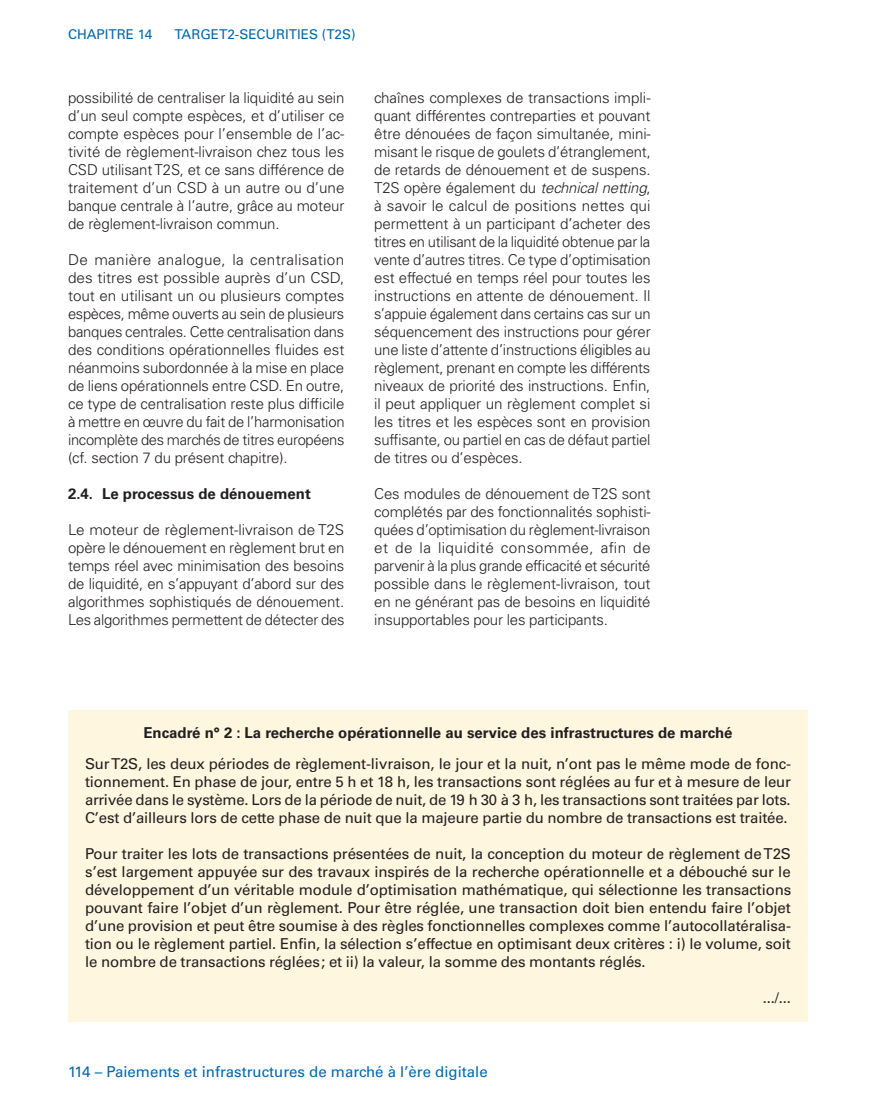
<style>
.page{position:relative;width:876px;height:1106px;background:#fff}
.page>*{position:absolute;margin:0;border:0;box-sizing:border-box;transform-origin:0 0}
.t1{font:300 15px/18px "Univers LT Std";letter-spacing:-.01em;color:#231f20;text-align:justify}
.t2{font:15px/18px "Univers LT Std";letter-spacing:-.01em;color:#231f20;text-align:justify}
.t3{font:700 15px "Univers LT Std";color:#231f20}
.t4{font:15px "Univers LT Std";color:#0067aa}
.t5{font:13.5px "Univers LT Std";color:#0067aa}
.s1{font-style:italic}
</style>
<div class="page">
<div style="left:68px;top:710px;width:740px;height:311px;background:#fef6df"></div>
<p class="t5" style="left:68px;top:26px;width:98px">Chapitre 14 TAR</p>
<p class="t5" style="left:200px;top:26px;width:157px">GET2-Securities (T2S)</p>
<p class="t1" style="left:68px;top:89px;width:278px">possibilité de centraliser la liquidité au sein d’un seul compte espèces, et d’utiliser ce compte espèces pour l’ensemble de l’ac&shy;tivité de règlement-livraison chez tous les CSD utilisant T2S, et ce sans différence de traitement d’un CSD à un autre ou d’une banque centrale à l’autre, grâce au moteur de règlement-livraison commun.</p>
<p class="t1" style="left:68px;top:251px;width:278px">De manière analogue, la centralisation des titres est possible auprès d’un CSD, tout en utilisant un ou plusieurs comptes espèces, même ouverts au sein de plusieurs banques centrales. Cette centralisation dans des conditions opérationnelles fluides est néanmoins subordonnée à la mise en place de liens opérationnels entre CSD. En outre, ce type de centralisation reste plus difficile à mettre en œuvre du fait de l’harmonisation incomplète des marchés de titres européens (cf. section 7 du présent chapitre).</p>
<p class="t3" style="left:68px;top:485px;width:244px">2.4. Le processus de dénouement</p>
<p class="t1" style="left:68px;top:521px;width:278px">Le moteur de règlement-livraison de T2S opère le dénouement en règlement brut en temps réel avec minimisation des besoins de liquidité, en s’appuyant d’abord sur des algorithmes sophistiqués de dénouement.<br>Les algorithmes permettent de détecter des</p>
<p class="t1" style="left:374px;top:89px;width:278px">chaînes complexes de transactions impli&shy;quant différentes contreparties et pouvant être dénouées de façon simultanée, mini&shy;misant le risque de goulets d’étranglement, de retards de dénouement et de suspens.<br>T2S opère également du <span class="s1">technical netting</span>, à savoir le calcul de positions nettes qui permettent à un participant d’acheter des titres en utilisant de la liquidité obtenue par la vente d’autres titres. Ce type d’optimisation est effectué en temps réel pour toutes les instructions en attente de dénouement. Il s’appuie également dans certains cas sur un séquencement des instructions pour gérer une liste d’attente d’instructions éligibles au règlement, prenant en compte les différents niveaux de priorité des instructions. Enfin, il peut appliquer un règlement complet si les titres et les espèces sont en provision suffisante, ou partiel en cas de défaut partiel de titres ou d’espèces.</p>
<p class="t1" style="left:374px;top:485px;width:278px">Ces modules de dénouement de T2S sont complétés par des fonctionnalités sophisti&shy;quées d’optimisation du règlement-livraison et de la liquidité consommée, afin de parvenir à la plus grande efficacité et sécurité possible dans le règlement-livraison, tout en ne générant pas de besoins en liquidité insupportables pour les participants.</p>
<p class="t3" style="left:143px;top:724px;width:591px">Encadré n° 2 : La recherche opérationnelle au service des infrastructures de marché</p>
<p class="t2" style="left:85px;top:755px;width:707px">Sur T2S, les deux périodes de règlement-livraison, le jour et la nuit, n’ont pas le même mode de fonc&shy;tionnement. En phase de jour, entre 5 h et 18 h, les transactions sont réglées au fur et à mesure de leur arrivée dans le système. Lors de la période de nuit, de 19 h 30 à 3 h, les transactions sont traitées par lots.<br>C’est d’ailleurs lors de cette phase de nuit que la majeure partie du nombre de transactions est traitée.</p>
<p class="t2" style="left:85px;top:845px;width:708px">Pour traiter les lots de transactions présentées de nuit, la conception du moteur de règlement de T2S s’est largement appuyée sur des travaux inspirés de la recherche opérationnelle et a débouché sur le développement d’un véritable module d’optimisation mathématique, qui sélectionne les transactions pouvant faire l’objet d’un règlement. Pour être réglée, une transaction doit bien entendu faire l’objet d’une provision et peut être soumise à des règles fonctionnelles complexes comme l’autocollatéralisa&shy;tion ou le règlement partiel. Enfin, la sélection s’effectue en optimisant deux critères : i) le volume, soit le nombre de transactions réglées; et ii) la valeur, la somme des montants réglés.</p>
<p class="t2" style="left:763px;top:989px;width:30px">.../...</p>
<p class="t4" style="left:68px;top:1063px;width:421px">114 – Paiements et infrastructures de marché à l’ère digitale</p>
</div>
